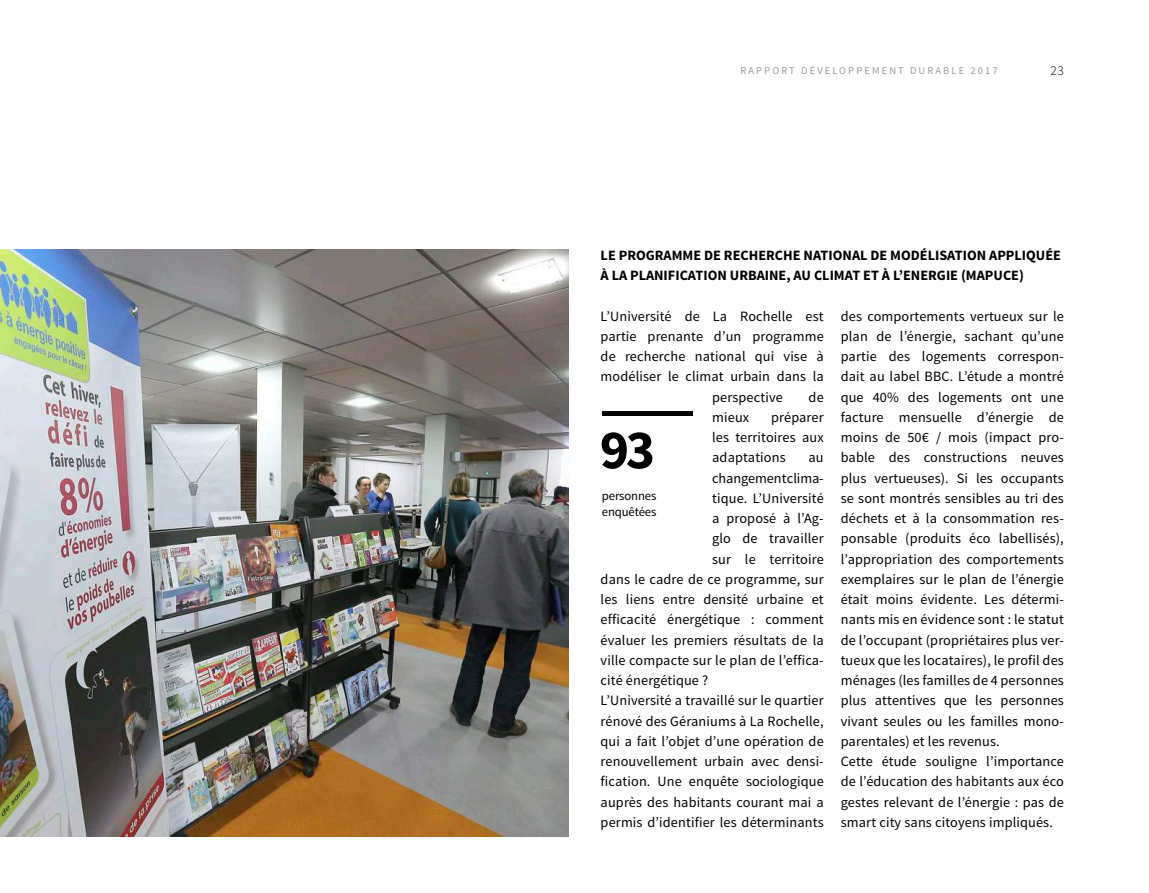
<style>
.page{position:relative;width:1149px;height:893px;background:#fff}
.page>*{position:absolute;margin:0;border:0;box-sizing:border-box;transform-origin:0 0}
.t1{font:700 55.5px "Source Sans Pro";color:#000}
.t2{font:14.25px/20.2px "Source Sans Pro";letter-spacing:.01em;color:#000;text-align:justify}
.t3{font:700 14.25px/20.2px "Source Sans Pro";color:#000}
.t4{font:300 13.5px "Source Sans Pro";color:#000}
.t5{font:12.75px/15.3px "Source Sans Pro";letter-spacing:-.01em;color:#000}
.t6{font:10.5px "Source Sans Pro";letter-spacing:.2em;color:#9c9c9c}
</style>
<div class="page">
<img style="left:0;top:249px;width:568px;height:587px">
<hr style="left:601px;top:411px;width:91px;height:4px;background:#000">
<p class="t6" style="left:740px;top:64px;width:259px">RAPPORT DÉVELOPPEMENT DURABLE 2017</p>
<p class="t4" style="left:1050px;top:62px;width:15px">23</p>
<p class="t3" style="left:600px;top:245px;width:461px">LE PROGRAMME DE RECHERCHE NATIONAL DE MODÉLISATION APPLIQUÉE<br>À LA PLANIFICATION URBAINE, AU CLIMAT ET À L’ENERGIE (MAPUCE)</p>
<p class="t2" style="left:600px;top:306px;width:224px">L’Université de La Rochelle est</p>
<p class="t2" style="left:600px;top:326px;width:224px">partie prenante d’un programme</p>
<p class="t2" style="left:600px;top:346px;width:224px">de recherche national qui vise à</p>
<p class="t2" style="left:600px;top:367px;width:224px">modéliser le climat urbain dans la</p>
<p class="t2" style="left:712px;top:387px;width:72px">perspective</p>
<p class="t2" style="left:808px;top:387px;width:17px">de</p>
<p class="t2" style="left:712px;top:407px;width:39px">mieux</p>
<p class="t2" style="left:840px;top:306px;width:224px;text-align:left">des comportements vertueux sur le plan de l’énergie, sachant qu’une partie des logements correspon&shy;dait au label BBC. L’étude a montré que 40% des logements ont une facture mensuelle d’énergie de moins de 50€ / mois (impact pro&shy;bable des constructions neuves plus vertueuses). Si les occupants se sont montrés sensibles au tri des déchets et à la consommation res&shy;ponsable (produits éco labellisés), l’appropriation des comportements exemplaires sur le plan de l’énergie était moins évidente. Les détermi&shy;nants mis en évidence sont : le statut de l’occupant (propriétaires plus ver&shy;tueux que les locataires), le profil des ménages (les familles de 4 personnes plus attentives que les personnes vivant seules ou les familles mono&shy;parentales) et les revenus.<br>Cette étude souligne l’importance de l’éducation des habitants aux éco gestes relevant de l’énergie : pas de smart city sans citoyens impliqués.</p>
<p class="t2" style="left:712px;top:407px;width:113px;text-indent:59px">préparer les territoires aux adaptations</p>
<h1 class="t1" style="left:599px;top:414px;width:57px">93</h1>
<p class="t5" style="left:601px;top:489px;width:56px">personnes enquêtées</p>
<p class="t2" style="left:808px;top:448px;width:17px">au</p>
<p class="t2" style="left:712px;top:468px;width:113px">changement clima-</p>
<p class="t2" style="left:712px;top:488px;width:113px">tique. L’Université</p>
<p class="t2" style="left:712px;top:508px;width:113px">a proposé à l’Ag-</p>
<p class="t2" style="left:712px;top:529px;width:113px">glo de travailler</p>
<p class="t2" style="left:712px;top:549px;width:113px">sur le territoire</p>
<p class="t2" style="left:600px;top:569px;width:224px">dans le cadre de ce programme, sur</p>
<p class="t2" style="left:600px;top:589px;width:224px">les liens entre densité urbaine et</p>
<p class="t2" style="left:600px;top:610px;width:224px">efficacité énergétique : comment</p>
<p class="t2" style="left:600px;top:630px;width:224px">évaluer les premiers résultats de la</p>
<p class="t2" style="left:600px;top:650px;width:224px">ville compacte sur le plan de l’effica-</p>
<p class="t2" style="left:600px;top:670px;width:109px">cité énergétique ?</p>
<p class="t2" style="left:600px;top:691px;width:224px">L’Université a travaillé sur le quartier</p>
<p class="t2" style="left:600px;top:711px;width:224px">rénové des Géraniums à La Rochelle,</p>
<p class="t2" style="left:600px;top:731px;width:224px">qui a fait l’objet d’une opération de</p>
<p class="t2" style="left:600px;top:751px;width:224px">renouvellement urbain avec densi-</p>
<p class="t2" style="left:600px;top:772px;width:224px">fication. Une enquête sociologique</p>
<p class="t2" style="left:600px;top:792px;width:224px">auprès des habitants courant mai a</p>
<p class="t2" style="left:600px;top:812px;width:224px">permis d’identifier les déterminants</p>
</div>
